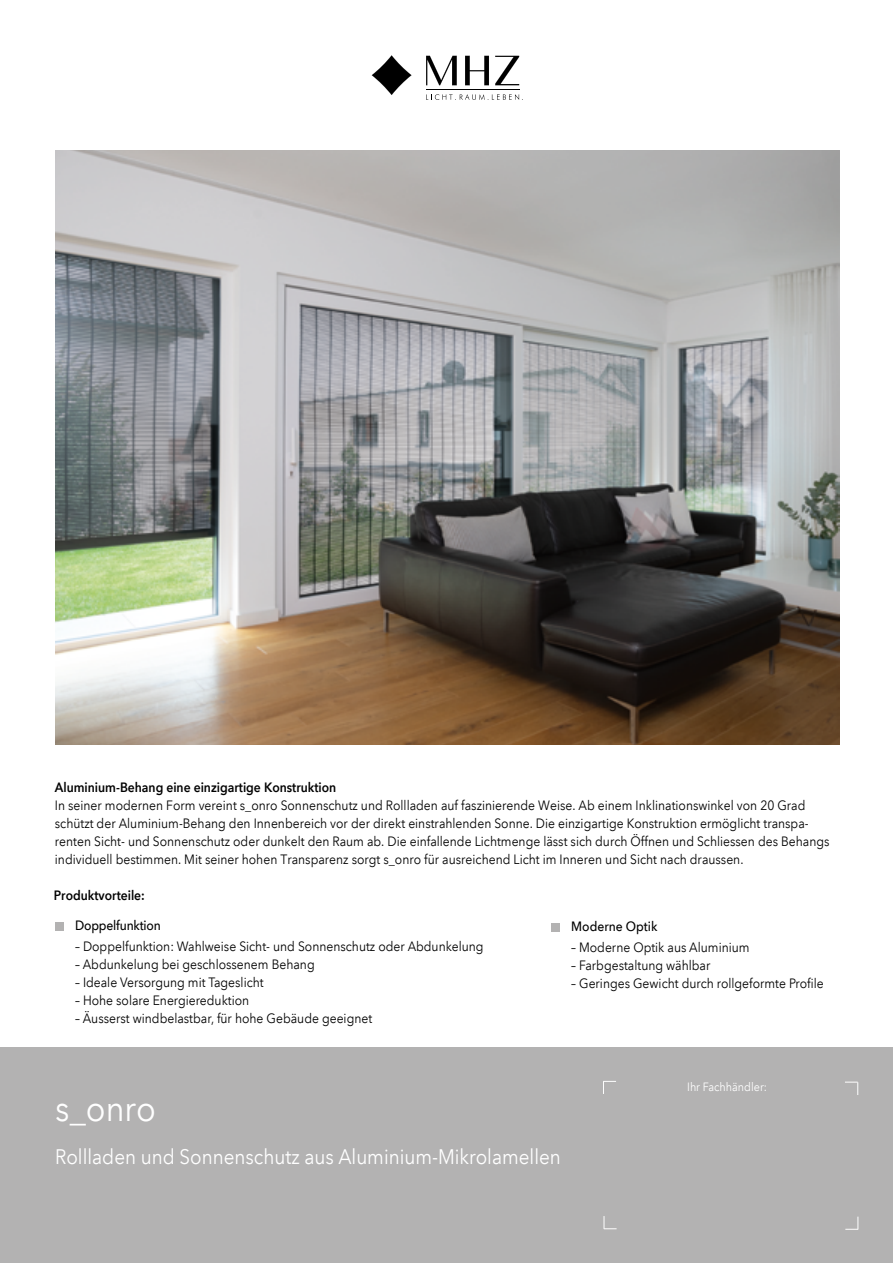
<style>
.page{position:relative;width:893px;height:1263px;background:#fff}
.page>*{position:absolute;margin:0;border:0;box-sizing:border-box;transform-origin:0 0}
.t1{font:36px "Avenir Next LT Com";color:#fff;scale:.9 1}
.t2{font:21px "Avenir Next LT Com";color:#fff;scale:.9 1}
.t3{font:13.5px/18px "Avenir Next LT Com";color:#000;scale:.9 1}
.t4{font:600 13.5px "Avenir Next LT Com";color:#000;scale:.9 1}
.t5{font:500 13.5px "Avenir Next LT Com";letter-spacing:-.015em;color:#000;scale:.9 1}
.t6{font:12px "Avenir Next LT Com";color:#fff;scale:.9 1}
</style>
<div class="page">
<div style="left:0;top:1048px;width:893px;height:215px;background:#b3b2b2"></div>
<img style="left:55px;top:151px;width:784px;height:593px">
<svg style="left:845px;top:1216px;width:14px;height:14px"></svg>
<svg style="left:603px;top:1081px;width:13px;height:13px"></svg>
<svg style="left:604px;top:1216px;width:13px;height:13px"></svg>
<svg style="left:845px;top:1082px;width:13px;height:13px"></svg>
<hr style="left:426px;top:90px;width:93px;height:1px;background:#000">
<svg style="left:426px;top:56px;width:31px;height:29px"></svg>
<svg style="left:465px;top:56px;width:24px;height:29px"></svg>
<svg style="left:495px;top:56px;width:24px;height:29px"></svg>
<svg style="left:372px;top:55px;width:40px;height:40px"></svg>
<svg style="left:426px;top:94px;width:97px;height:6px"></svg>
<div style="left:551px;top:923px;width:9px;height:8px;background:#b3b2b2"></div>
<div style="left:55px;top:922px;width:9px;height:8px;background:#b3b2b2"></div>
<p class="t4" style="left:55px;top:779px;width:314px">Aluminium-Behang eine einzigartige Konstruktion</p>
<p class="t3" style="left:55px;top:796px;width:862px">In seiner modernen Form vereint s_onro Sonnenschutz und Rollladen auf faszinierende Weise. Ab einem Inklinationswinkel von 20 Grad schützt der Aluminium-Behang den Innenbereich vor der direkt einstrahlenden Sonne. Die einzigartige Konstruktion ermöglicht transpa&shy;renten Sicht- und Sonnenschutz oder dunkelt den Raum ab. Die einfallende Lichtmenge lässt sich durch Öffnen und Schliessen des Behangs individuell bestimmen. Mit seiner hohen Transparenz sorgt s_onro für ausreichend Licht im Inneren und Sicht nach draussen.</p>
<p class="t4" style="left:54px;top:887px;width:103px">Produktvorteile:</p>
<p class="t5" style="left:75px;top:917px;width:97px">Doppelfunktion</p>
<p class="t3" style="left:75px;top:938px;width:455px">– Doppelfunktion: Wahlweise Sicht- und Sonnenschutz oder Abdunkelung</p>
<p class="t3" style="left:75px;top:956px;width:268px">– Abdunkelung bei geschlossenem Behang</p>
<p class="t3" style="left:75px;top:974px;width:211px">– Ideale Versorgung mit Tageslicht</p>
<p class="t3" style="left:75px;top:992px;width:195px">– Hohe solare Energiereduktion</p>
<p class="t3" style="left:75px;top:1010px;width:332px">– Äusserst windbelastbar, für hohe Gebäude geeignet</p>
<p class="t5" style="left:571px;top:918px;width:97px">Moderne Optik</p>
<p class="t3" style="left:571px;top:938px;width:200px">– Moderne Optik aus Aluminium</p>
<p class="t3" style="left:571px;top:956px;width:156px">– Farbgestaltung wählbar</p>
<p class="t3" style="left:571px;top:974px;width:282px">– Geringes Gewicht durch rollgeformte Profile</p>
<h1 class="t1" style="left:55px;top:1087px;width:113px">s_onro</h1>
<h2 class="t2" style="left:55px;top:1144px;width:563px">Rollladen und Sonnenschutz aus Aluminium-Mikrolamellen</h2>
<p class="t6" style="left:687px;top:1080px;width:90px">Ihr Fachhändler:</p>
</div>
